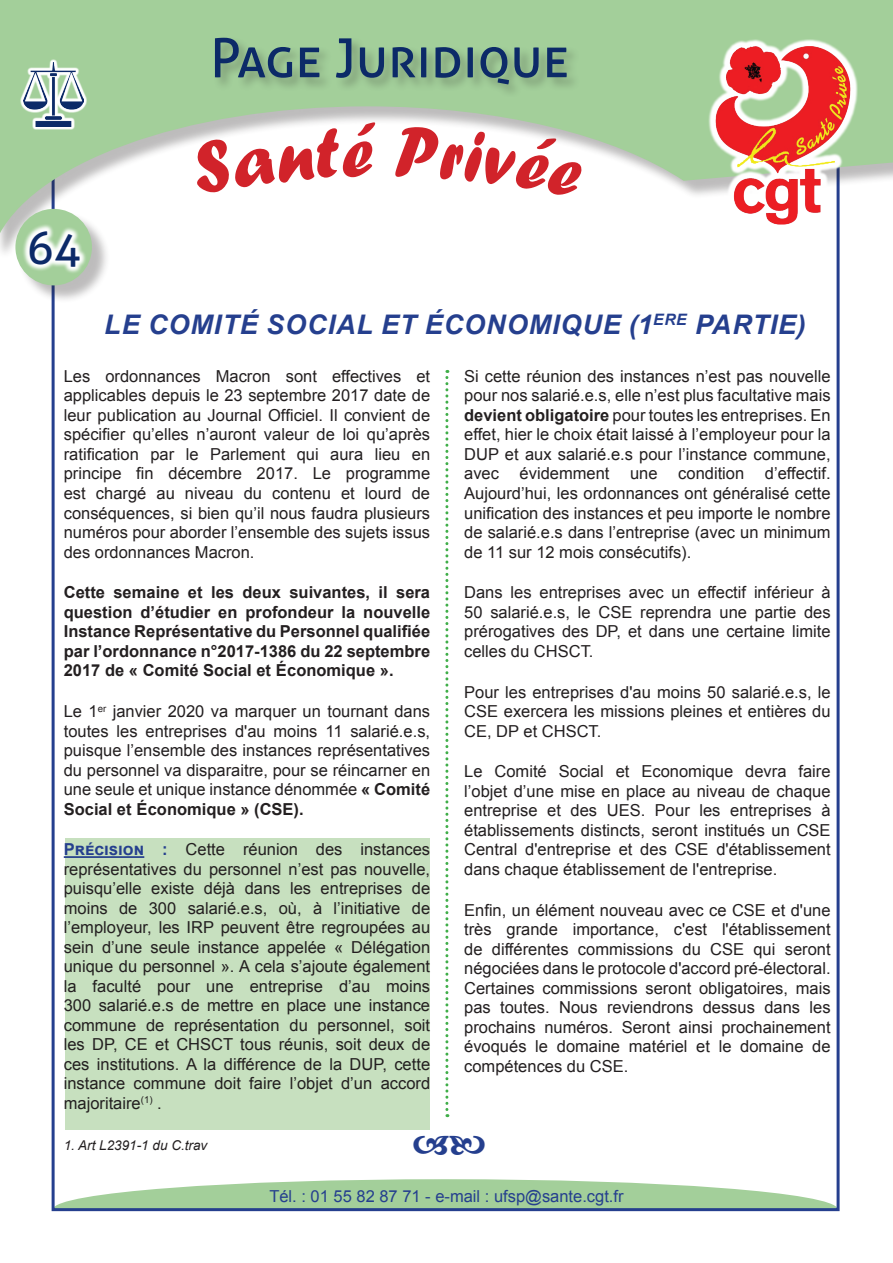
<style>
.page{position:relative;width:893px;height:1263px;background:#fff}
.page>*{position:absolute;margin:0;border:0;box-sizing:border-box;transform-origin:0 0}
.t1{font:54px "Aller";color:#0c2a68}
.t2{font:45px "Aller";color:#0c2a68}
.txt_courant{font:italic 700 27px "Arial";letter-spacing:.035em;color:#253f8e}
.txt_courant-2{font:16.5px/19.5px "Arial";color:#231f20;text-align:justify}
.txt_courant-3{font:700 16.5px/19.5px "Arial";color:#231f20;text-align:justify}
.t3{font:16.5px "Arial";color:#253f8e}
.t4{font:italic 13.5px "Arial";color:#231f20}
.s1{font-weight:700}
.s2{font-weight:700;color:#253f8e}
</style>
<div class="page">
<svg style="left:56px;top:1179px;width:780px;height:28px"></svg>
<svg style="left:0;top:0;width:893px;height:241px;fill:#a3cf9a"></svg>
<svg style="left:707px;top:39px;width:151px;height:193px"></svg>
<img style="left:708px;top:37px;width:147px;height:191px">
<div style="left:18px;top:211px;width:93px;height:93px;background:#231f20;opacity:.3"></div>
<div style="left:15px;top:209px;width:77px;height:76px;background:#a3cf9a;border-radius:50%"></div>
<svg style="left:22px;top:223px;width:65px;height:51px"></svg>
<svg style="left:20px;top:59px;width:67px;height:71px"></svg>
<img style="left:23px;top:62px;width:60px;height:64px">
<div style="left:213px;top:36px;width:367px;height:62px;background:#231f20;opacity:.3"></div>
<div style="left:65px;top:839px;width:364px;height:291px;background:#c7e0bf"></div>
<hr style="left:64px;top:856px;width:80px;height:2px;background:#253f8e">
<svg style="left:445px;top:370px;width:3px;height:747px"></svg>
<svg style="left:190px;top:122px;width:186px;height:73px"></svg>
<svg style="left:395px;top:126px;width:188px;height:73px"></svg>
<p class="t2" style="left:27px;top:220px;width:55px">64</p>
<p class="t1" style="left:210px;top:25px;width:360px">Page Juridique</p>
<p class="txt_courant" style="left:104px;top:307px;width:703px">LE COMITÉ SOCIAL ET ÉCONOMIQUE (1<sup>ERE</sup> PARTIE)</p>
<p class="txt_courant-2" style="left:64px;top:366px;width:368px">Les ordonnances Macron sont effectives et applicables depuis le 23 septembre 2017 date de leur publication au Journal Officiel. Il convient de spécifier qu’elles n’auront valeur de loi qu’après ratification par le Parlement qui aura lieu en principe fin décembre 2017. Le programme est chargé au niveau du contenu et lourd de conséquences, si bien qu’il nous faudra plusieurs numéros pour aborder l’ensemble des sujets issus des ordonnances Macron.</p>
<p class="txt_courant-3" style="left:64px;top:583px;width:368px">Cette semaine et les deux suivantes, il sera question d’étudier en profondeur la nouvelle Instance Représentative du Personnel qualifiée par l’ordonnance n°2017-1386 du 22 septembre 2017 de « Comité Social et Économique ».</p>
<p class="txt_courant-2" style="left:64px;top:701px;width:368px">Le 1<sup>er</sup> janvier 2020 va marquer un tournant dans toutes les entreprises d'au moins 11 salarié.e.s, puisque l’ensemble des instances représentatives du personnel va disparaitre, pour se réincarner en une seule et unique instance dénommée <span class="s1">« Comité Social et Économique » (CSE).</span></p>
<p class="txt_courant-2" style="left:64px;top:840px;width:368px"><span class="s2">Précision :</span> Cette réunion des instances représentatives du personnel n’est pas nouvelle, puisqu’elle existe déjà dans les entreprises de moins de 300 salarié.e.s, où, à l’initiative de l’employeur, les IRP peuvent être regroupées au sein d’une seule instance appelée « Délégation unique du personnel ». A cela s’ajoute également la faculté pour une entreprise d’au moins 300 salarié.e.s de mettre en place une instance commune de représentation du personnel, soit les DP, CE et CHSCT tous réunis, soit deux de ces institutions. A la différence de la DUP, cette instance commune doit faire l’objet d’un accord majoritaire<sup>(1)</sup> .</p>
<p class="txt_courant-2" style="left:464px;top:366px;width:368px">Si cette réunion des instances n’est pas nouvelle pour nos salarié.e.s, elle n’est plus facultative mais <span class="s1">devient obligatoire</span> pour toutes les entreprises. En effet, hier le choix était laissé à l’employeur pour la DUP et aux salarié.e.s pour l’instance commune, avec évidemment une condition d’effectif.<br>Aujourd’hui, les ordonnances ont généralisé cette unification des instances et peu importe le nombre de salarié.e.s dans l’entreprise (avec un minimum de 11 sur 12 mois consécutifs).</p>
<p class="txt_courant-2" style="left:464px;top:583px;width:368px">Dans les entreprises avec un effectif inférieur à 50 salarié.e.s, le CSE reprendra une partie des prérogatives des DP, et dans une certaine limite celles du CHSCT.</p>
<p class="txt_courant-2" style="left:464px;top:682px;width:368px">Pour les entreprises d'au moins 50 salarié.e.s, le CSE exercera les missions pleines et entières du CE, DP et CHSCT.</p>
<p class="txt_courant-2" style="left:464px;top:762px;width:368px">Le Comité Social et Economique devra faire l’objet d’une mise en place au niveau de chaque entreprise et des UES. Pour les entreprises à établissements distincts, seront institués un CSE Central d'entreprise et des CSE d'établissement dans chaque établissement de l'entreprise.</p>
<p class="txt_courant-2" style="left:464px;top:900px;width:368px">Enfin, un élément nouveau avec ce CSE et d'une très grande importance, c'est l'établissement de différentes commissions du CSE qui seront négociées dans le protocole d'accord pré-électoral.<br>Certaines commissions seront obligatoires, mais pas toutes. Nous reviendrons dessus dans les prochains numéros. Seront ainsi prochainement évoqués le domaine matériel et le domaine de compétences du CSE.</p>
<p class="t4" style="left:64px;top:1136px;width:145px">1. Art L2391-1 du C.trav</p>
<p class="t3" style="left:269px;top:1184px;width:356px">Tél. : 01 55 82 87 71 - e-mail : ufsp@sante.cgt.fr</p>
</div>
